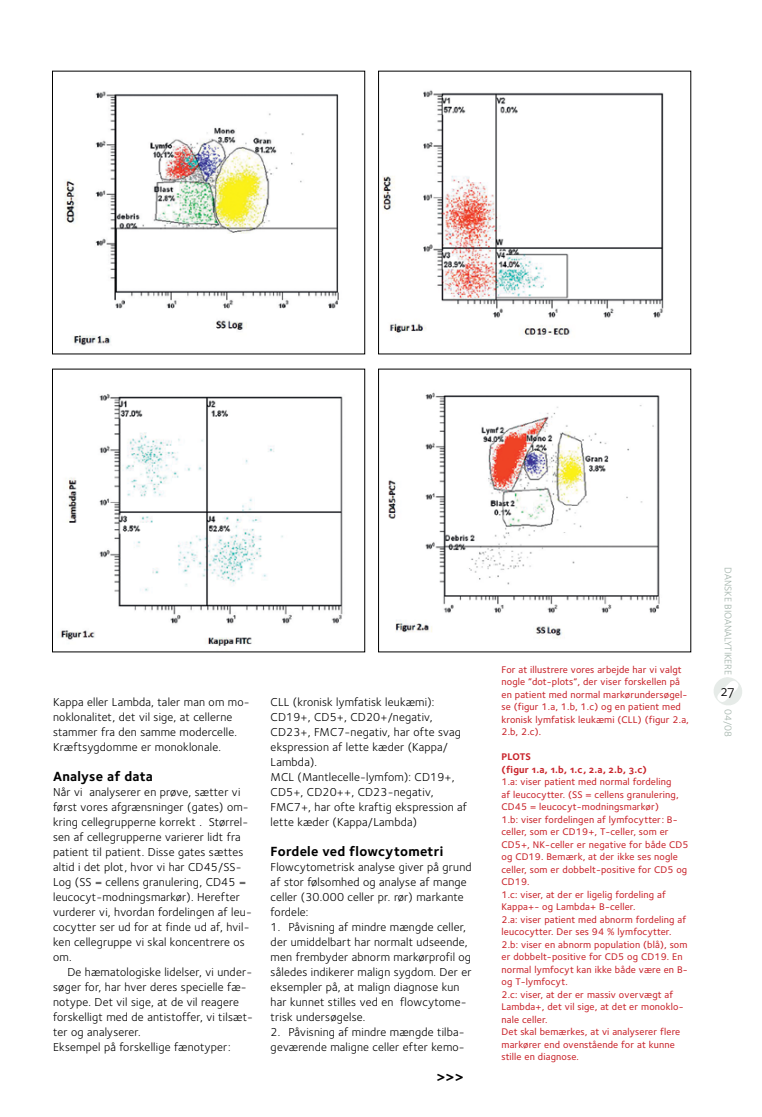
<style>
.page{position:relative;width:762px;height:1117px;background:#fff}
.page>*{position:absolute;margin:0;border:0;box-sizing:border-box;transform-origin:0 0}
.t1{font:15px "Foundry Sterling Book Expert";color:#000}
.t2{font:13.75px "Foundry Sterling Bold OSF";letter-spacing:.015em;color:#000}
.t3{font:11.88px/15px "Foundry Sterling";letter-spacing:.015em;color:#000}
.t4{font:500 10px/12.5px "Foundry Sterling";letter-spacing:.015em;color:#c9252c}
.t5{font:10px/12.5px "Foundry Sterling Bold OSF";letter-spacing:.015em;color:#c9252c}
.t6{font:10px "Foundry Sterling";color:#a0b1a8}
</style>
<div class="page">
<img style="left:64px;top:91px;width:275px;height:255px">
<img style="left:60px;top:394px;width:283px;height:253px">
<img style="left:382px;top:90px;width:282px;height:248px">
<img style="left:388px;top:392px;width:272px;height:247px">
<img style="left:714px;top:677px;width:28px;height:28px">
<p class="t3" style="left:53px;top:693px;width:198px">Kappa eller Lambda, taler man om mo&shy;noklonalitet, det vil sige, at cellerne stammer fra den samme modercelle.<br>Kræftsygdomme er monoklonale.</p>
<p class="t2" style="left:53px;top:767px;width:101px">Analyse af data</p>
<p class="t3" style="left:53px;top:783px;width:200px">N år vi analyserer en prøve, sætter vi først vores afgrænsninger (gates) om&shy;kring cellegrupperne korrekt . Størrel&shy;sen af cellegrupperne varierer lidt fra patient til patient. Disse gates sættes altid i det plot, hvor vi har CD45/SS - Log (SS = cellens granulering, CD45 = leucocyt-modningsmarkør). Herefter vurderer vi, hvordan fordelingen af leu&shy;cocytter ser ud for at finde ud af, hvil&shy;ken cellegruppe vi skal koncentrere os om.</p>
<p class="t3" style="left:53px;top:963px;width:201px;text-indent:14px">De hæmatologiske lidelser, vi under&shy;søger for, har hver deres specielle fæ&shy;notype. Det vil sige, at de vil reagere forskelligt med de antistoffer, vi tilsæt&shy;ter og analyserer.<br>Eksempel på forskellige fænotyper:</p>
<p class="t3" style="left:271px;top:693px;width:198px">CLL (kronisk lymfatisk leukæmi):<br>CD19+, CD5+, CD20+/negativ,<br>CD23+, FMC7-negativ, har ofte svag ekspression af lette kæder (Kappa/<br>Lambda).<br>MCL (Mantlecelle-lymfom): CD19+,<br>CD5+, CD20++, CD23-negativ,<br>FMC7+, har ofte kraftig ekspression af lette kæder (Kappa/Lambda)</p>
<p class="t2" style="left:271px;top:842px;width:174px">Fordele ved flowcytometri</p>
<p class="t3" style="left:271px;top:858px;width:203px">Flowcytometrisk analyse giver på grund af stor følsomhed og analyse af mange celler (30.000 celler pr. rør) markante fordele:</p>
<p class="t3" style="left:271px;top:918px;width:202px">1. Påvisning af mindre mængde celler, der umiddelbart har normalt udseende, men frembyder abnorm markørprofil og således indikerer malign sygdom. Der er eksempler på, at malign diagnose kun har kunnet stilles ved en flowcytome&shy;trisk undersøgelse.</p>
<p class="t3" style="left:271px;top:1023px;width:196px">2. Påvisning af mindre mængde tilba&shy;geværende maligne celler efter kemo-</p>
<p class="t2" style="left:436px;top:1067px;width:29px">&gt;&gt;&gt;</p>
<p class="t4" style="left:501px;top:662px;width:189px">For at illustrere vores arbejde har vi valgt nogle ”dot-plots”, der viser forskellen på en patient med normal markørundersøgel&shy;se (figur 1.a, 1.b, 1.c) og en patient med kronisk lymfatisk leukæmi (CLL) (figur 2.a, 2.b, 2.c).</p>
<p class="t5" style="left:501px;top:750px;width:147px">PLOTS<br>(figur 1.a, 1.b, 1.c, 2.a, 2.b, 3.c)</p>
<p class="t4" style="left:501px;top:775px;width:188px">1.a: viser patient med normal fordeling<br>af leucocytter. (SS = cellens granulering, CD45 = leucocyt-modningsmarkør)<br>1.b: viser fordelingen af lymfocytter: B&shy;celler, som er CD19+, T-celler, som er CD5+, N K-celler er negative for både CD5 og CD19. Bemærk, at der ikke ses nogle celler, som er dobbelt-positive for CD5 og CD19.<br>1.c: viser, at der er ligelig fordeling af Kappa+- og Lambda+ B-celler.<br>2.a: viser patient med abnorm fordeling af leucocytter. Der ses 94 % lymfocytter.<br>2.b: viser en abnorm population (blå), som er dobbelt-positive for CD5 og CD19. En normal lymfocyt kan ikke både være en B&shy;og T-lymfocyt.<br>2.c: viser, at der er massiv overvægt af Lambda+, det vil sige, at det er monoklo&shy;nale celler.<br>Det skal bemærkes, at vi analyserer flere markører end ovenstående for at kunne stille en diagnose.</p>
<p class="t6" style="left:734px;top:567px;width:108px;rotate:90deg">DANSKE BIOANALYTIKERE</p>
<p class="t6" style="left:734px;top:709px;width:30px;rotate:90deg">04/08</p>
<p class="t1" style="left:721px;top:682px;width:15px">27</p>
</div>
